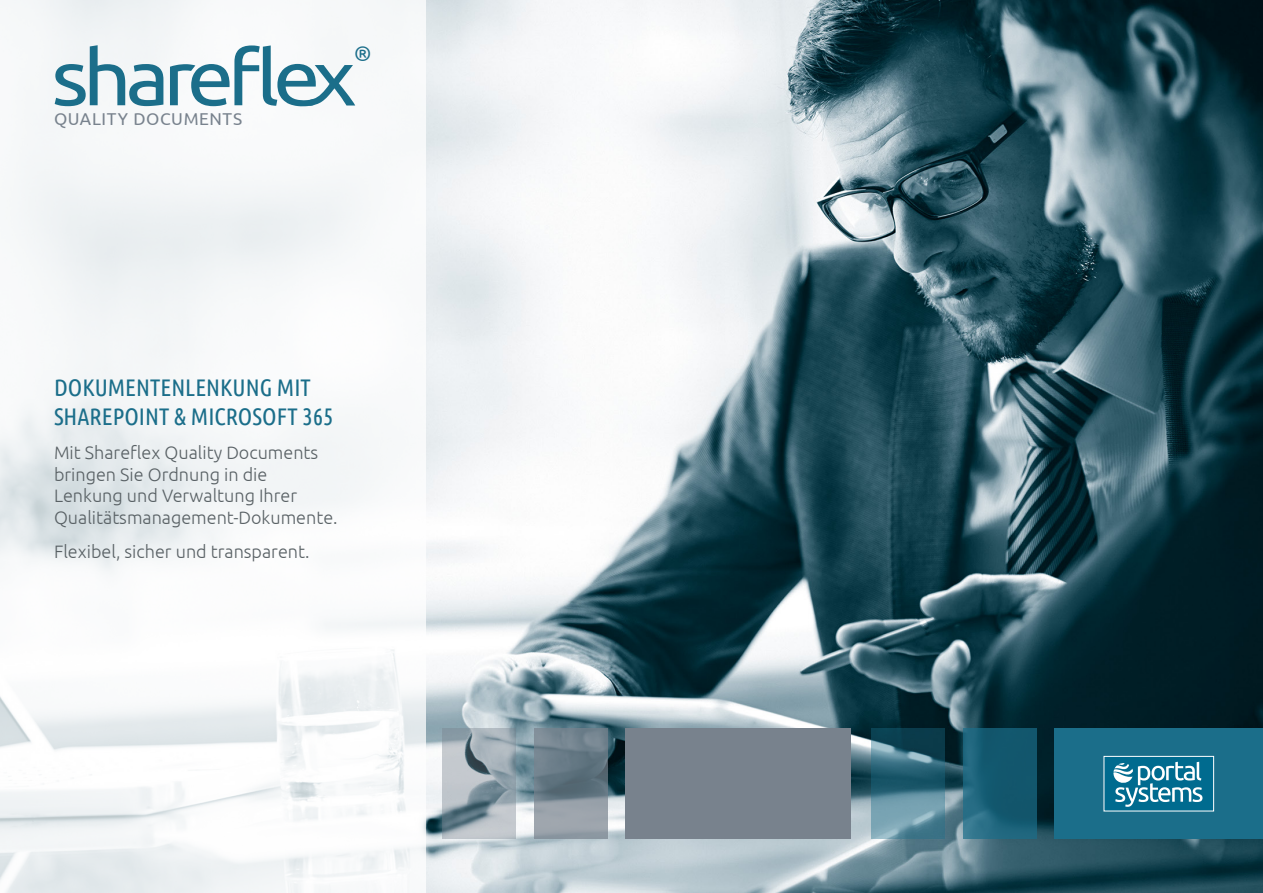
<style>
.page{position:relative;width:1263px;height:893px;background:#fff}
.page>*{position:absolute;margin:0;border:0;box-sizing:border-box;transform-origin:0 0}
.Titel_Produktguide{font:24px/28.8px "Ubuntu Condensed";color:#1b6e8a}
.t1{font:21.3px "Ubuntu";color:#1b6e8a}
.Fließtext_12_Pt{font:300 18px/21.6px "Ubuntu";color:#596165}
.t2{font:17.1px "Ubuntu";letter-spacing:.035em;color:#78828d}
</style>
<div class="page">
<img style="left:425px;top:0;width:838px;height:893px">
<div style="left:625px;top:728px;width:226px;height:111px;background:#78828d"></div>
<svg style="left:534px;top:728px;width:74px;height:111px;background:#798792"></svg>
<svg style="left:442px;top:728px;width:74px;height:111px;background:#9ca9b1"></svg>
<div style="left:1054px;top:728px;width:209px;height:111px;background:#1b6e8a"></div>
<svg style="left:963px;top:728px;width:74px;height:111px;background:#195e75"></svg>
<svg style="left:871px;top:728px;width:74px;height:111px;background:#447687"></svg>
<svg style="left:0;top:0;width:425px;height:893px;fill:#f6f8f9"></svg>
<svg style="left:55px;top:45px;width:108px;height:61px"></svg>
<svg style="left:170px;top:45px;width:185px;height:61px"></svg>
<div style="left:1104px;top:756px;width:109px;height:55px;background:#006b8f"></div>
<div style="left:1103px;top:756px;width:111px;height:55px;border:1px solid #fff"></div>
<svg style="left:1113px;top:762px;width:89px;height:45px"></svg>
<p class="t2" style="left:54px;top:108px;width:190px">QUALITY DOCUMENTS</p>
<p class="t1" style="left:354px;top:40px;width:19px">®</p>
<p class="Titel_Produktguide" style="left:54px;top:372px;width:281px">DOKUMENTENLENKUNG MIT<br>SHAREPOINT &amp; MICROSOFT 365</p>
<p class="Fließtext_12_Pt" style="left:54px;top:441px;width:285px">Mit Shareflex Quality Documents bringen Sie Ordnung in die<br>Lenkung und Verwaltung Ihrer<br>Qualitätsmanagement-Dokumente.</p>
<p class="Fließtext_12_Pt" style="left:54px;top:541px;width:257px">Flexibel, sicher und transparent.</p>
</div>
